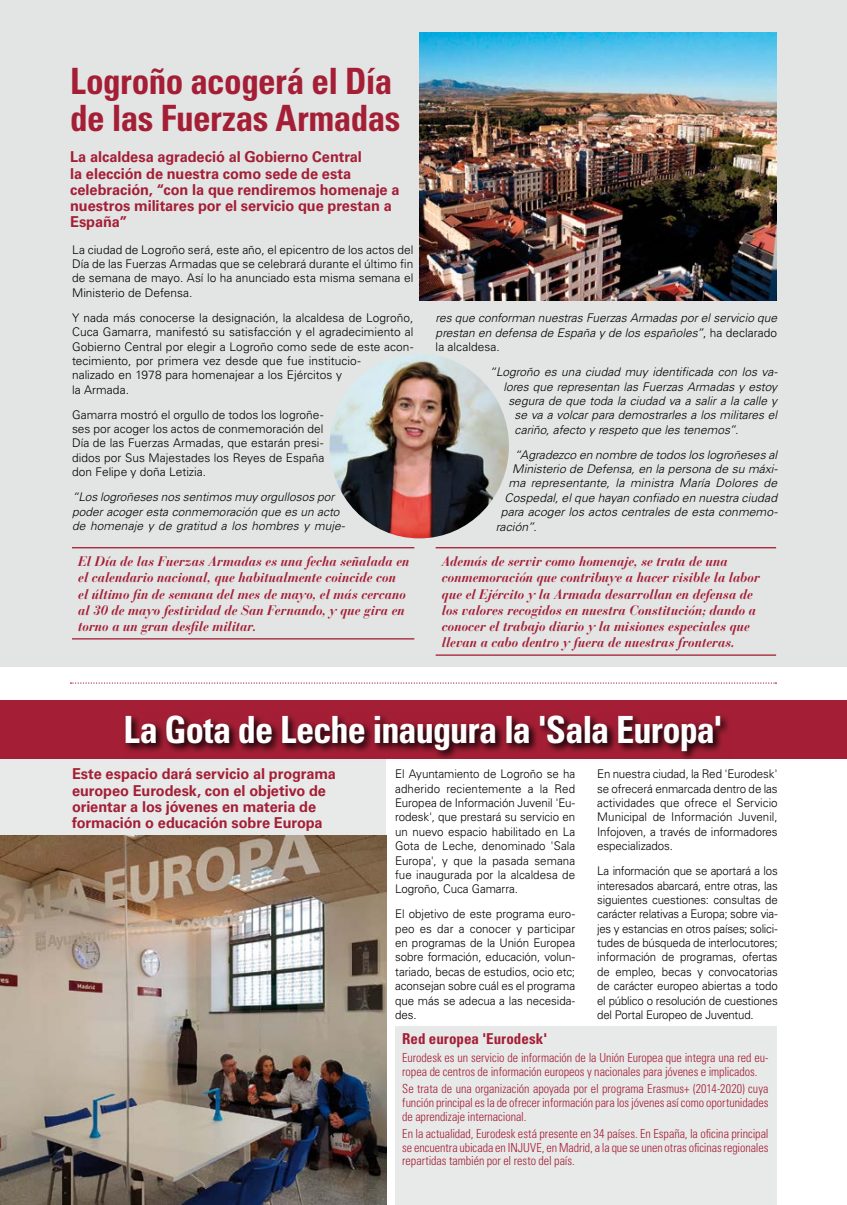
<style>
.page{position:relative;width:847px;height:1205px;background:#fff}
.page>*{position:absolute;margin:0;border:0;box-sizing:border-box;transform-origin:0 0}
.t1{font:700 condensed 37.5px "Univers LT Std";letter-spacing:-.025em;color:#fff}
.t2{font:700 condensed 36.25px/36.2px "Univers LT Std";letter-spacing:-.015em;color:#a41f35}
.t3{font:700 15px/16.2px "Univers LT Std";letter-spacing:-.005em;color:#a41f35}
.t4{font:700 condensed 15px "Univers LT Std";color:#a41f35}
.t5{font:italic 700 13.75px/16.2px "Bauer Bodoni Std";letter-spacing:-.01em;color:#a41f35}
.t6{font:300 condensed 12.5px/13.8px "Univers LT Std";letter-spacing:-.005em;color:#a41f35;text-align:justify}
.t7{font:300 11.88px/14.4px "Univers LT Std";color:#000;text-align:justify}
.t8{font:italic 300 11.88px/14.4px "Univers LT Std";letter-spacing:.005em;color:#000}
.t9{font:300 11.88px/14.4px "Univers LT Std";color:#000;text-align:justify;scale:.96 1}
.s1{font-style:normal}
</style>
<div class="page">
<div style="left:0;top:742px;width:386px;height:187px;background:#e3e4e4"></div>
<img style="left:0;top:835px;width:386px;height:370px">
<div style="left:0;top:700px;width:847px;height:58px;background:#a41f35"></div>
<div style="left:395px;top:1025px;width:381px;height:180px;background:#e3e4e4"></div>
<svg style="left:123px;top:715px;width:607px;height:45px"></svg>
<svg style="left:70px;top:682px;width:706px;height:2px"></svg>
<div style="left:0;top:0;width:847px;height:666px;background:#e3e4e4"></div>
<hr style="left:72px;top:547px;width:342px;height:1px;background:#a41f35">
<hr style="left:72px;top:638px;width:342px;height:1px;background:#a41f35">
<img style="left:420px;top:33px;width:356px;height:267px">
<hr style="left:436px;top:547px;width:340px;height:1px;background:#a41f35">
<hr style="left:436px;top:654px;width:340px;height:2px;background:#a41f35">
<img style="left:329px;top:354px;width:180px;height:184px">
<h2 class="t2" style="left:70px;top:63px;width:332px">Logroño acogerá el Día de las Fuerzas Armadas</h2>
<p class="t3" style="left:70px;top:149px;width:331px">La alcaldesa agradeció al Gobierno Central<br>la elección de nuestra como sede de esta celebración, “con la que rendiremos homenaje a nuestros militares por el servicio que prestan a España”</p>
<p class="t7" style="left:72px;top:242px;width:343px">La ciudad de Logroño será, este año, el epicentro de los actos del Día de las Fuerzas Armadas que se celebrará durante el último fin de semana de mayo. Así lo ha anunciado esta misma semana el Ministerio de Defensa.</p>
<p class="t7" style="left:72px;top:310px;width:343px;text-align:left">Y nada más conocerse la designación, la alcaldesa de Logroño, Cuca Gamarra, manifestó su satisfacción y el agradecimiento al Gobierno Central por elegir a Logroño como sede de este acon&shy;tecimiento, por primera vez desde que fue institucio-<br>nalizado en 1978 para homenajear a los Ejércitos y<br>la Armada.</p>
<p class="t7" style="left:72px;top:407px;width:254px">Gamarra mostró el orgullo de todos los logroñe&shy;ses por acoger los actos de conmemoración del Día de las Fuerzas Armadas, que estarán presi&shy;didos por Sus Majestades los Reyes de España don Felipe y doña Letizia.</p>
<p class="t8" style="left:72px;top:490px;width:275px">“Los logroñeses nos sentimos muy orgullosos por poder acoger esta conmemoración que es un acto de homenaje y de gratitud a los hombres y muje-</p>
<p class="t8" style="left:436px;top:311px;width:343px;text-align:justify">res que conforman nuestras Fuerzas Armadas por el servicio que prestan en defensa de España y de los españoles”<span class="s1">, ha declarado la alcaldesa.</span></p>
<p class="t8" style="left:490px;top:365px;width:290px">“Logroño es una ciudad muy identificada con los va-</p>
<p class="t8" style="left:503px;top:379px;width:275px">lores que representan las Fuerzas Armadas y estoy</p>
<p class="t8" style="left:508px;top:394px;width:270px">segura de que toda la ciudad va a salir a la calle y</p>
<p class="t8" style="left:515px;top:408px;width:264px">se va a volcar para demostrarles a los militares el</p>
<p class="t8" style="left:515px;top:422px;width:225px">cariño, afecto y respeto que les tenemos”.</p>
<p class="t8" style="left:515px;top:447px;width:264px">“Agradezco en nombre de todos los logroñeses al</p>
<p class="t8" style="left:512px;top:462px;width:267px">Ministerio de Defensa, en la persona de su máxi-</p>
<p class="t8" style="left:508px;top:476px;width:270px">ma representante, la ministra María Dolores de</p>
<p class="t8" style="left:505px;top:490px;width:274px">Cospedal, el que hayan confiado en nuestra ciudad</p>
<p class="t8" style="left:501px;top:505px;width:278px">para acoger los actos centrales de esta conmemo-</p>
<p class="t8" style="left:496px;top:519px;width:43px">ración”<span class="s1">.</span></p>
<p class="t5" style="left:78px;top:553px;width:333px">El Día de las Fuerzas Armadas es una fecha señalada en el calendario nacional, que habitualmente coincide con el último fin de semana del mes de mayo, el más cercano al 30 de mayo festividad de San Fernando, y que gira en torno a un gran desfile militar.</p>
<p class="t5" style="left:442px;top:553px;width:320px">Además de servir como homenaje, se trata de una conmemoración que contribuye a hacer visible la labor que el Ejército y la Armada desarrollan en defensa de los valores recogidos en nuestra Constitución; dando a conocer el trabajo diario y la misiones especiales que llevan a cabo dentro y fuera de nuestras fronteras.</p>
<h1 class="t1" style="left:123px;top:707px;width:600px">La Gota de Leche inaugura la 'Sala Europa'</h1>
<p class="t3" style="left:72px;top:766px;width:265px">Este espacio dará servicio al programa europeo Eurodesk, con el objetivo de orientar a los jóvenes en materia de formación o educación sobre Europa</p>
<p class="t7" style="left:395px;top:767px;width:182px">El Ayuntamiento de Logroño se ha adherido recientemente a la Red Europea de Información Juvenil 'Eu&shy;rodesk', que prestará su servicio en un nuevo espacio habilitado en La Gota de Leche, denominado 'Sala Europa', y que la pasada semana fue inaugurada por la alcaldesa de Logroño, Cuca Gamarra.</p>
<p class="t7" style="left:395px;top:907px;width:182px">El objetivo de este programa euro&shy;peo es dar a conocer y participar en programas de la Unión Europea sobre formación, educación, volun&shy;tariado, becas de estudios, ocio etc; aconsejan sobre cuál es el programa que más se adecua a las necesida&shy;des.</p>
<p class="t4" style="left:402px;top:1030px;width:146px">Red europea 'Eurodesk'</p>
<p class="t7" style="left:597px;top:767px;width:182px">En nuestra ciudad, la Red 'Eurodesk' se ofrecerá enmarcada dentro de las actividades que ofrece el Servicio Municipal de Información Juvenil, Infojoven, a través de informadores especializados.</p>
<p class="t9" style="left:597px;top:864px;width:190px">La información que se aportará a los interesados abarcará, entre otras, las siguientes cuestiones: consultas de carácter relativas a Europa; sobre via&shy;jes y estancias en otros países; solici&shy;tudes de búsqueda de interlocutores; información de programas, ofertas de empleo, becas y convocatorias de carácter europeo abiertas a todo el público o resolución de cuestiones del Portal Europeo de Juventud.</p>
<p class="t6" style="left:402px;top:1051px;width:368px">Eurodesk es un servicio de información de la Unión Europea que integra una red eu&shy;ropea de centros de información europeos y nacionales para jóvenes e implicados.</p>
<p class="t6" style="left:402px;top:1082px;width:368px">Se trata de una organización apoyada por el programa Erasmus+ (2014-2020) cuya función principal es la de ofrecer información para los jóvenes así como oportunidades de aprendizaje internacional.</p>
<p class="t6" style="left:402px;top:1126px;width:368px">En la actualidad, Eurodesk está presente en 34 países. En España, la oficina principal se encuentra ubicada en INJUVE, en Madrid, a la que se unen otras oficinas regionales repartidas también por el resto del país.</p>
</div>
